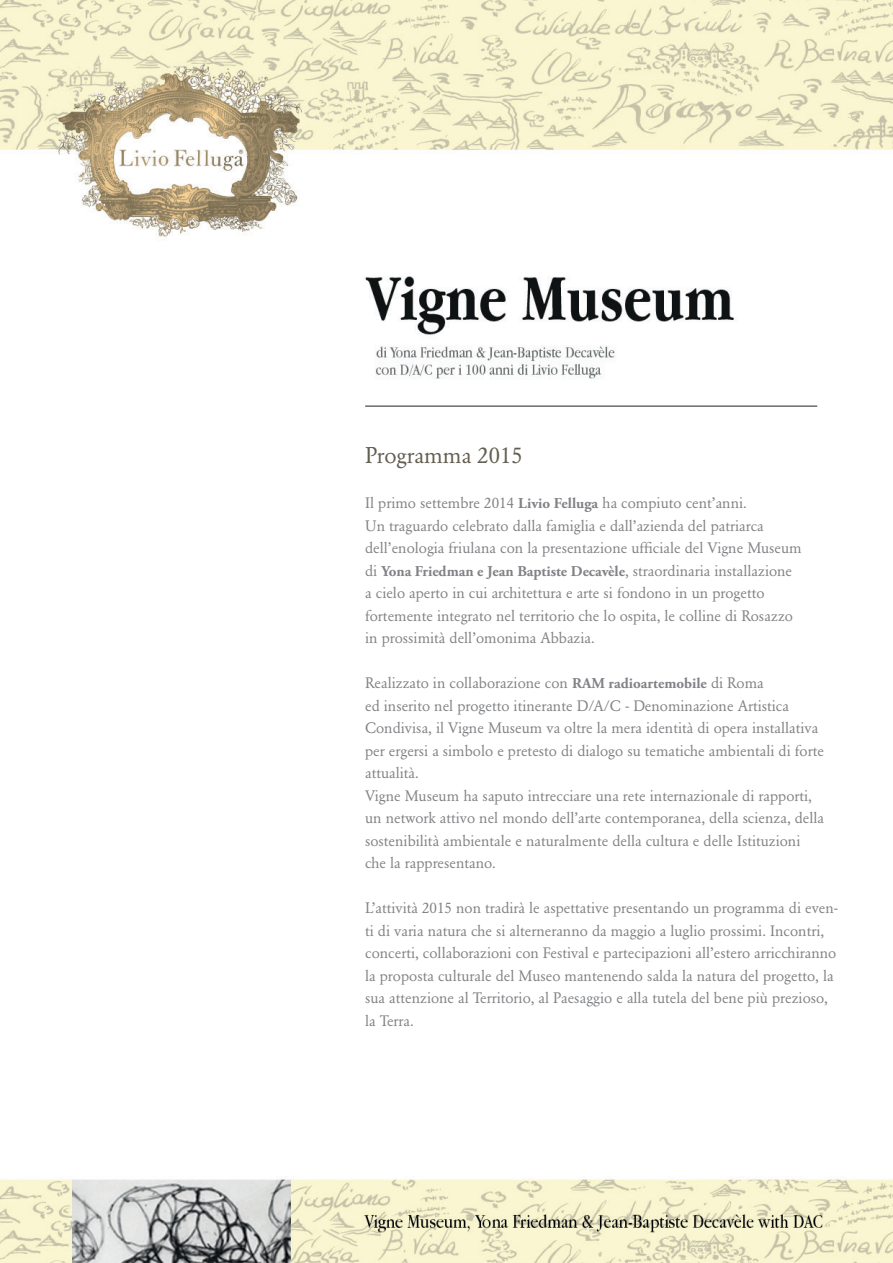
<style>
.page{position:relative;width:893px;height:1263px;background:#fff}
.page>*{position:absolute;margin:0;border:0;box-sizing:border-box;transform-origin:0 0}
.t1{font:22.5px "Garamond BE";color:#625e51}
.t2{font:15px/22.5px "Garamond BE";color:#808285}
.t3{font:700 15px "Adobe Garamond Pro";color:#808285}
.s1{font-family:"Adobe Garamond Pro";font-weight:700}
.s2{font-family:"Garamond BE";font-weight:400}
</style>
<div class="page">
<img style="left:0;top:0;width:893px;height:1263px">
<hr style="left:365px;top:406px;width:452px;height:1px;background:#231f20">
<h1 class="t1" style="left:365px;top:442px;width:159px">Programma 2015</h1>
<p class="t2" style="left:365px;top:492px;width:438px">Il primo settembre 2014 <span class="s1">Livio Felluga</span> ha compiuto cent’anni.<br>Un traguardo celebrato dalla famiglia e dall’azienda del patriarca dell’enologia friulana con la presentazione ufficiale del Vigne Museum</p>
<p class="t3" style="left:365px;top:562px;width:428px"><span class="s2">di</span> Yona Friedman e Jean Baptiste Decavèle<span class="s2">, straordinaria installazione</span></p>
<p class="t2" style="left:365px;top:582px;width:429px">a cielo aperto in cui architettura e arte si fondono in un progetto fortemente integrato nel territorio che lo ospita, le colline di Rosazzo in prossimità dell’omonima Abbazia.</p>
<p class="t2" style="left:365px;top:672px;width:460px">Realizzato in collaborazione con <span class="s1">RAM radioartemobile</span> di Roma<br>ed inserito nel progetto itinerante D/A/C - Denominazione Artistica Condivisa, il Vigne Museum va oltre la mera identità di opera installativa per ergersi a simbolo e pretesto di dialogo su tematiche ambientali di forte attualità.<br>Vigne Museum ha saputo intrecciare una rete internazionale di rapporti, un network attivo nel mondo dell’arte contemporanea, della scienza, della sostenibilità ambientale e naturalmente della cultura e delle Istituzioni che la rappresentano.</p>
<p class="t2" style="left:365px;top:897px;width:474px">L’attività 2015 non tradirà le aspettative presentando un programma di even&shy;ti di varia natura che si alterneranno da maggio a luglio prossimi. Incontri, concerti, collaborazioni con Festival e partecipazioni all’estero arricchiranno la proposta culturale del Museo mantenendo salda la natura del progetto, la sua attenzione al Territorio, al Paesaggio e alla tutela del bene più prezioso, la Terra.</p>
</div>
